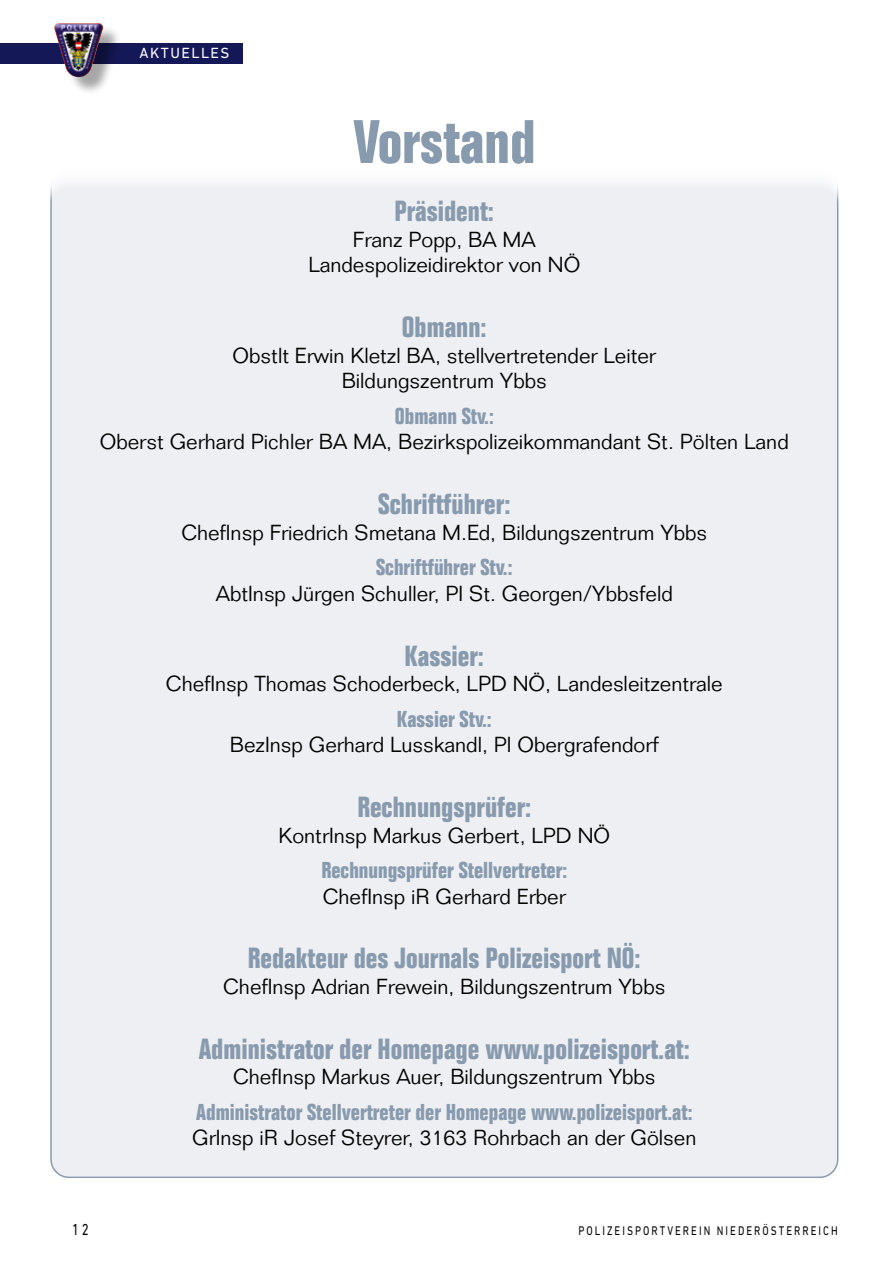
<style>
.page{position:relative;width:893px;height:1263px;background:#fff}
.page>*{position:absolute;margin:0;border:0;box-sizing:border-box;transform-origin:0 0}
.t1{font:700 condensed 60px "Folio Std";color:#889bae}
.t2{font:700 condensed 28.5px "Folio Std";color:#889bae}
.t3{font:700 condensed 22.5px "Folio Std";color:#889bae}
.t4{font:300 21.3px/25.5px "Folio Std";color:#000;text-align:center}
.t5{font:16.2px "DIN Next LT Pro";color:#000;scale:.8 1}
.t6{font:15px "DIN Next LT Pro";letter-spacing:.1em;color:#fff}
.t7{font:12.75px "DIN Next LT Pro";letter-spacing:.2em;color:#000;scale:.8 1}
</style>
<div class="page">
<div style="left:51px;top:169px;width:787px;height:1008px;background:#eeeff3;border-radius:18px"></div>
<div style="left:0;top:43px;width:242px;height:20px;background:#151856"></div>
<div style="left:57px;top:25px;width:64px;height:70px;background:#000;opacity:.35"></div>
<img style="left:54px;top:23px;width:35px;height:46px">
<p class="t6" style="left:140px;top:44px;width:91px">AKTUELLES</p>
<h1 class="t1" style="left:353px;top:109px;width:184px">Vorstand</h1>
<h2 class="t2" style="left:395px;top:196px;width:101px">Präsident:</h2>
<p class="t4" style="left:308px;top:227px;width:273px">Franz Popp, BA MA<br>Landespolizeidirektor von NÖ</p>
<h2 class="t2" style="left:402px;top:311px;width:86px">Obmann:</h2>
<p class="t4" style="left:233px;top:343px;width:425px">Obstlt Erwin Kletzl BA, stellvertretender Leiter<br>Bildungszentrum Ybbs</p>
<p class="t3" style="left:395px;top:403px;width:100px">Obmann Stv.:</p>
<p class="t4" style="left:100px;top:429px;width:690px">Oberst Gerhard Pichler BA MA, Bezirkspolizeikommandant St. Pölten Land</p>
<h2 class="t2" style="left:378px;top:488px;width:134px">Schriftführer:</h2>
<p class="t4" style="left:181px;top:520px;width:527px">ChefInsp Friedrich Smetana M.Ed, Bildungszentrum Ybbs</p>
<p class="t3" style="left:376px;top:555px;width:138px">Schriftführer Stv.:</p>
<p class="t4" style="left:216px;top:581px;width:458px">AbtInsp Jürgen Schuller, PI St. Georgen/Ybbsfeld</p>
<h2 class="t2" style="left:405px;top:640px;width:81px">Kassier:</h2>
<p class="t4" style="left:166px;top:671px;width:558px">ChefInsp Thomas Schoderbeck, LPD NÖ, Landesleitzentrale</p>
<p class="t3" style="left:397px;top:706px;width:96px">Kassier Stv.:</p>
<p class="t4" style="left:230px;top:732px;width:430px">BezInsp Gerhard Lusskandl, PI Obergrafendorf</p>
<h2 class="t2" style="left:357px;top:791px;width:175px">Rechnungsprüfer:</h2>
<p class="t4" style="left:279px;top:822px;width:333px">KontrInsp Markus Gerbert, LPD NÖ</p>
<p class="t3" style="left:321px;top:858px;width:247px">Rechnungsprüfer Stellvertreter:</p>
<p class="t4" style="left:323px;top:883px;width:245px">ChefInsp iR Gerhard Erber</p>
<h2 class="t2" style="left:248px;top:942px;width:394px">Redakteur des Journals Polizeisport NÖ:</h2>
<p class="t4" style="left:223px;top:974px;width:444px">ChefInsp Adrian Frewein, Bildungszentrum Ybbs</p>
<h2 class="t2" style="left:199px;top:1033px;width:493px">Administrator der Homepage www.polizeisport.at:</h2>
<p class="t4" style="left:233px;top:1064px;width:424px">ChefInsp Markus Auer, Bildungszentrum Ybbs</p>
<p class="t3" style="left:196px;top:1099px;width:498px">Administrator Stellvertreter der Homepage www.polizeisport.at:</p>
<p class="t4" style="left:192px;top:1125px;width:506px">GrInsp iR Josef Steyrer, 3163 Rohrbach an der Gölsen</p>
<p class="t5" style="left:72px;top:1220px;width:22px">12</p>
<p class="t7" style="left:578px;top:1223px;width:326px">POLIZEISPORTVEREIN NIEDERÖSTERREICH</p>
</div>
